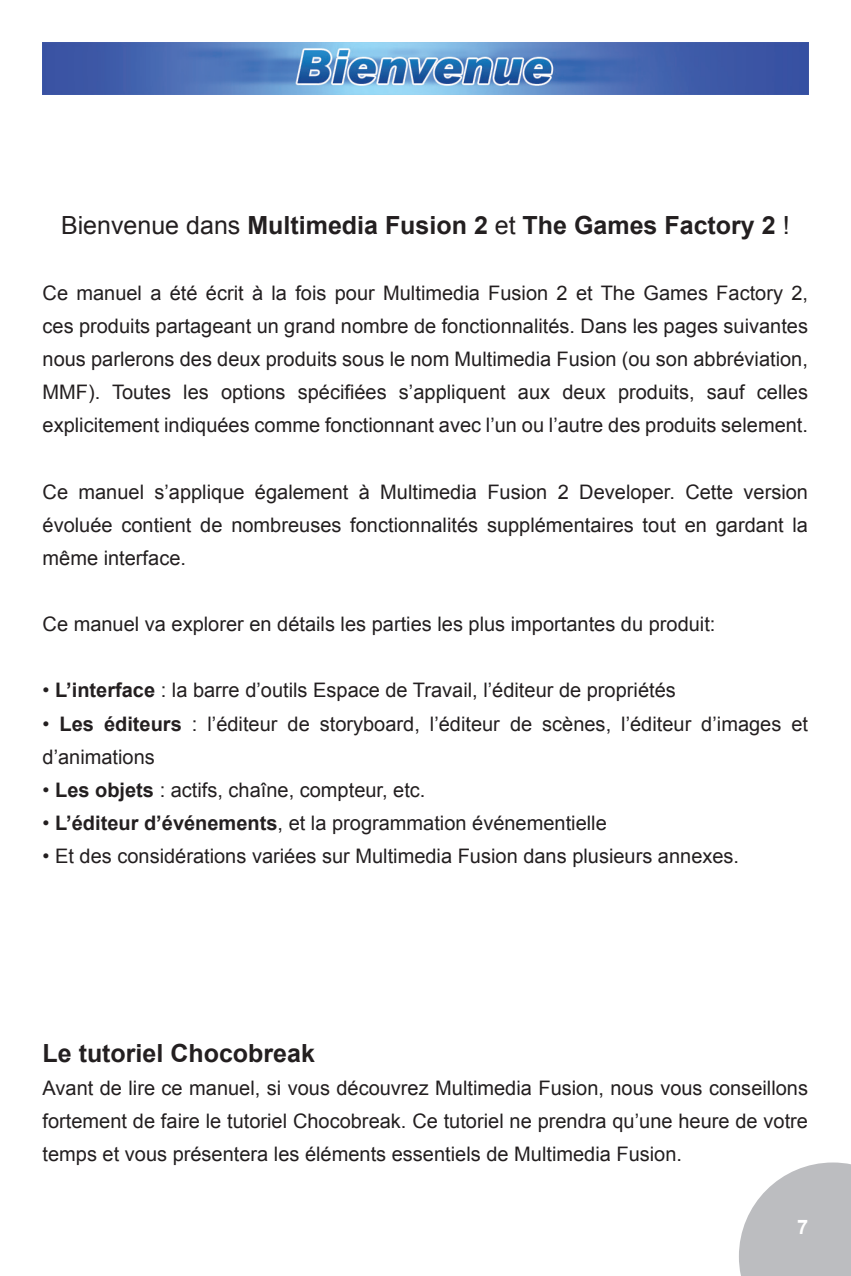
<style>
.page{position:relative;width:851px;height:1276px;background:#fff}
.page>*{position:absolute;margin:0;border:0;box-sizing:border-box;transform-origin:0 0}
.t1{font:700 25px "Arial";color:#231f20}
.t2{font:20px/33px "Arial";color:#231f20;text-align:justify}
.t3{font:700 20px "Arial";color:#fff}
.s1{font-weight:400}
.s2{font-weight:700}
</style>
<div class="page">
<img style="left:43px;top:43px;width:765px;height:51px">
<svg style="left:739px;top:1162px;width:111px;height:114px"></svg>
<p class="t1" style="left:61px;top:208px;width:730px"><span class="s1">Bienvenue dans</span> Multimedia Fusion 2 <span class="s1">et</span> The Games Factory 2 <span class="s1">!</span></p>
<p class="t2" style="left:43px;top:276px;width:767px">Ce manuel a été écrit à la fois pour Multimedia Fusion 2 et The Games Factory 2, ces produits partageant un grand nombre de fonctionnalités. Dans les pages suivantes nous parlerons des deux produits sous le nom Multimedia Fusion (ou son abbréviation, MMF). Toutes les options spécifiées s’appliquent aux deux produits, sauf celles explicitement indiquées comme fonctionnant avec l’un ou l’autre des produits selement.</p>
<p class="t2" style="left:43px;top:475px;width:766px">Ce manuel s’applique également à Multimedia Fusion 2 Developer. Cette version évoluée contient de nombreuses fonctionnalités supplémentaires tout en gardant la même interface.</p>
<p class="t2" style="left:43px;top:608px;width:674px">Ce manuel va explorer en détails les parties les plus importantes du produit:</p>
<p class="t2" style="left:43px;top:674px;width:634px">• <span class="s2">L’interface</span> : la barre d’outils Espace de Travail, l’éditeur de propriétés</p>
<p class="t2" style="left:43px;top:707px;width:766px">• <span class="s2">Les éditeurs</span> : l’éditeur de storyboard, l’éditeur de scènes, l’éditeur d’images et d’animations</p>
<p class="t2" style="left:43px;top:773px;width:384px">• <span class="s2">Les objets</span> : actifs, chaîne, compteur, etc.</p>
<p class="t2" style="left:43px;top:806px;width:565px">• <span class="s2">L’éditeur d’événements</span>, et la programmation événementielle</p>
<p class="t2" style="left:43px;top:840px;width:698px">• Et des considérations variées sur Multimedia Fusion dans plusieurs annexes.</p>
<p class="t1" style="left:43px;top:1036px;width:274px">Le tutoriel Chocobreak</p>
<p class="t2" style="left:43px;top:1071px;width:766px">Avant de lire ce manuel, si vous découvrez Multimedia Fusion, nous vous conseillons fortement de faire le tutoriel Chocobreak. Ce tutoriel ne prendra qu’une heure de votre temps et vous présentera les éléments essentiels de Multimedia Fusion.</p>
<p class="t3" style="left:797px;top:1213px;width:13px">7</p>
</div>
